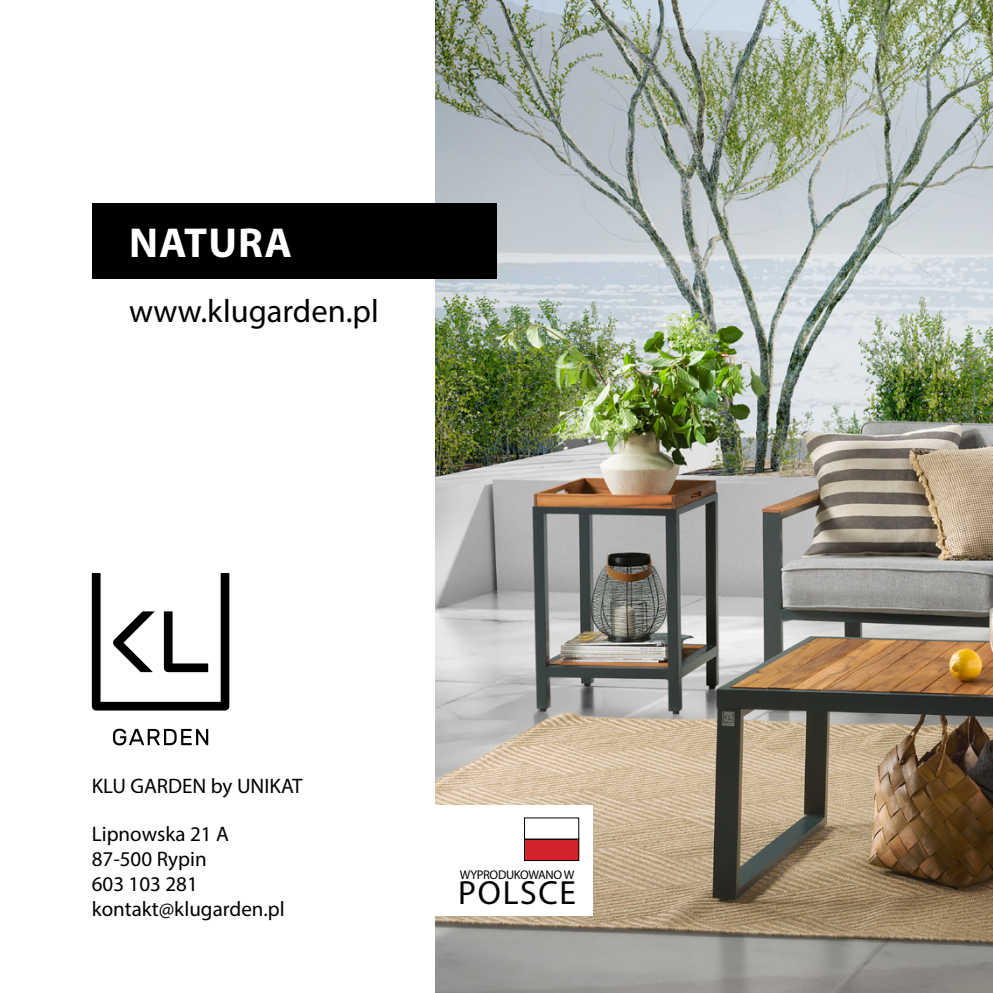
<style>
.page{position:relative;width:993px;height:993px;background:#fff}
.page>*{position:absolute;margin:0;border:0;box-sizing:border-box;transform-origin:0 0}
.t1{font:700 42px "Myriad Pro";color:#fff}
.t2{font:33.6px "Myriad Pro";color:#000}
.t3{font:32.55px "Myriad Pro";color:#000}
.t4{font:21px/25.2px "Myriad Pro";color:#000}
.t5{font:12.6px "Myriad Pro";color:#000}
</style>
<div class="page">
<svg style="left:113px;top:728px;width:95px;height:17px"></svg>
<svg style="left:92px;top:573px;width:137px;height:137px"></svg>
<img style="left:435px;top:0;width:557px;height:992px">
<div style="left:92px;top:203px;width:404px;height:75px;background:#000"></div>
<div style="left:379px;top:805px;width:213px;height:111px;background:#fff"></div>
<div style="left:524px;top:838px;width:54px;height:22px;background:#d2232a"></div>
<div style="left:524px;top:838px;width:55px;height:22px;border:1px solid #000"></div>
<h1 class="t1" style="left:129px;top:215px;width:163px">NATURA</h1>
<h3 class="t3" style="left:129px;top:291px;width:251px">www.klugarden.pl</h3>
<p class="t4" style="left:92px;top:772px;width:12px">KLU</p>
<p class="t4" style="left:130px;top:772px;width:27px">GARDEN</p>
<p class="t4" style="left:211px;top:772px;width:38px">by UNIKAT</p>
<p class="t4" style="left:92px;top:820px;width:194px">Lipnowska 21 A<br>87-500 Rypin<br>603 103 281 kontakt@klugarden.pl</p>
<p class="t5" style="left:460px;top:867px;width:9px">WYPRODUKOWANO</p>
<p class="t5" style="left:563px;top:867px;width:12px">W</p>
<h2 class="t2" style="left:458px;top:871px;width:20px">POL</h2>
<h2 class="t2" style="left:520px;top:871px;width:54px">SCE</h2>
</div>
